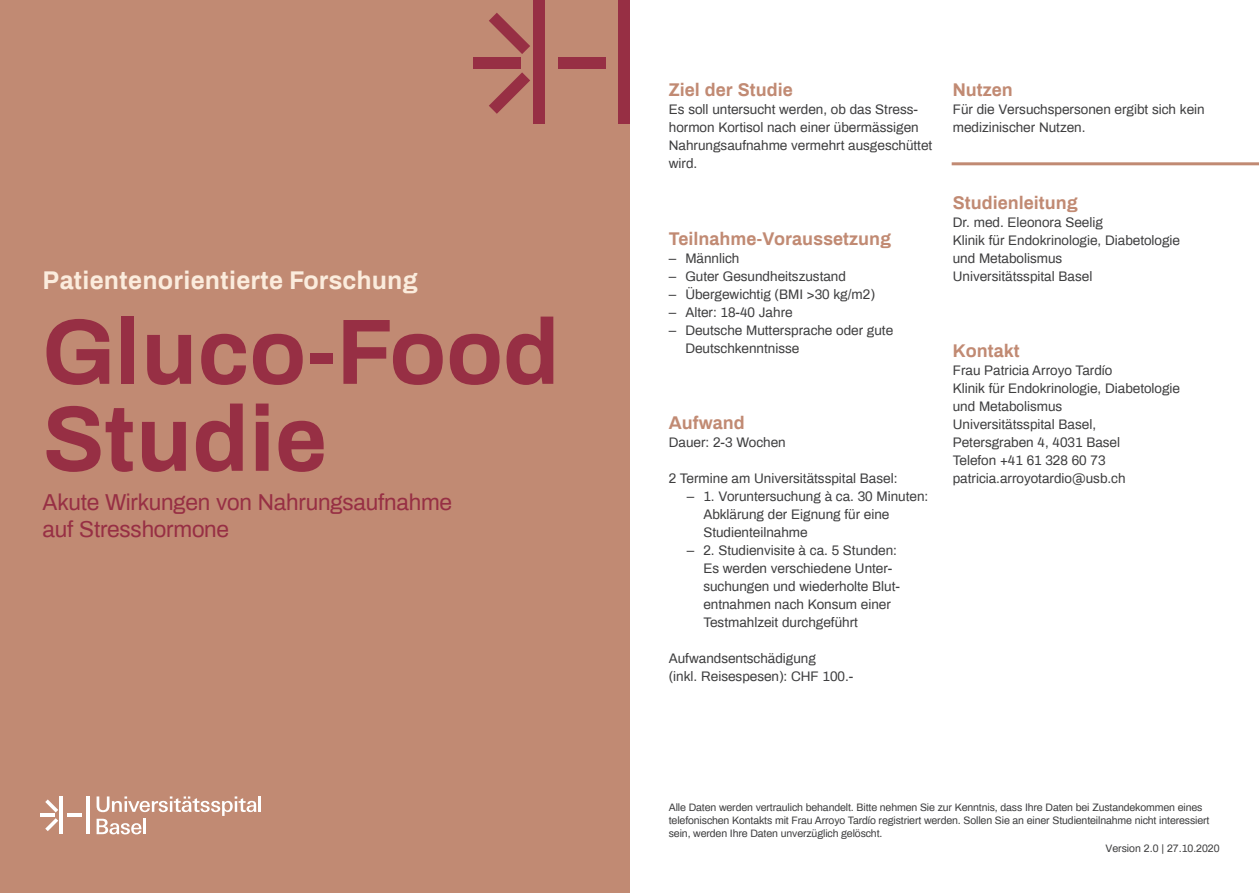
<style>
.page{position:relative;width:1259px;height:893px;background:#fff}
.page>*{position:absolute;margin:0;border:0;box-sizing:border-box;transform-origin:0 0}
.t1{font:700 93px/87px "Archivo";color:#972f44}
.t2{font:700 25.05px "Archivo";letter-spacing:.01em;color:#fbecdd}
.t3{font:22.5px/27px "Archivo";letter-spacing:-.01em;color:#972f44}
.t4{font:700 18px "Archivo";color:#c18a73}
.t5{font:13.5px/18px "Archivo";color:#3e3e3f}
.t6{font:10.5px/12.6px "Archivo";letter-spacing:-.01em;color:#3e3e3f}
</style>
<div class="page">
<div style="left:0;top:0;width:629px;height:893px;background:#c18a73"></div>
<div style="left:533px;top:0;width:12px;height:123px;background:#972f44"></div>
<div style="left:618px;top:0;width:11px;height:123px;background:#972f44"></div>
<div style="left:558px;top:58px;width:47px;height:11px;background:#972f44"></div>
<div style="left:473px;top:58px;width:48px;height:11px;background:#972f44"></div>
<svg style="left:489px;top:13px;width:41px;height:41px"></svg>
<svg style="left:489px;top:72px;width:41px;height:42px"></svg>
<hr style="left:59px;top:796px;width:4px;height:38px;background:#fff">
<hr style="left:86px;top:796px;width:3px;height:38px;background:#fff">
<hr style="left:67px;top:813px;width:15px;height:4px;background:#fff">
<hr style="left:40px;top:813px;width:15px;height:4px;background:#fff">
<svg style="left:45px;top:799px;width:13px;height:13px"></svg>
<svg style="left:45px;top:818px;width:13px;height:13px"></svg>
<svg style="left:97px;top:796px;width:164px;height:38px"></svg>
<hr style="left:143px;top:819px;width:3px;height:15px;background:#fff">
<hr style="left:951px;top:162px;width:308px;height:3px;background:#c18a73">
<h2 class="t2" style="left:43px;top:262px;width:376px">Patientenorientierte Forschung</h2>
<h1 class="t1" style="left:43px;top:305px;width:519px">Gluco-Food<br>Studie</h1>
<h3 class="t3" style="left:43px;top:488px;width:411px">Akute Wirkungen von Nahrungsaufnahme auf Stresshormone</h3>
<h3 class="t4" style="left:669px;top:77px;width:126px">Ziel der Studie</h3>
<p class="t5" style="left:669px;top:100px;width:265px">Es soll untersucht werden, ob das Stress&shy;hormon Kortisol nach einer übermässigen Nahrungsaufnahme vermehrt ausgeschüttet wird.</p>
<h3 class="t4" style="left:669px;top:225px;width:224px">Teilnahme-Voraussetzung</h3>
<p class="t5" style="left:669px;top:248px;width:72px">– Männlich</p>
<p class="t5" style="left:669px;top:266px;width:179px">– Guter Gesundheitszustand</p>
<p class="t5" style="left:669px;top:284px;width:207px">– Übergewichtig (BMI &gt;30 kg/m2)</p>
<p class="t5" style="left:669px;top:302px;width:125px">– Alter: 18-40 Jahre</p>
<p class="t5" style="left:685px;top:320px;width:209px;text-indent:-16px">– Deutsche Muttersprache oder gute<br>Deutschkenntnisse</p>
<h3 class="t4" style="left:669px;top:410px;width:77px">Aufwand</h3>
<p class="t5" style="left:669px;top:433px;width:118px">Dauer: 2-3 Wochen</p>
<p class="t5" style="left:669px;top:469px;width:230px">2 Termine am Universitätsspital Basel:</p>
<p class="t5" style="left:703px;top:487px;width:226px;text-indent:-16px">– 1. Voruntersuchung à ca. 30 Minuten:<br>Abklärung der Eignung für eine<br>Studienteilnahme</p>
<p class="t5" style="left:703px;top:541px;width:198px;text-indent:-16px">– 2. Studienvisite à ca. 5 Stunden:<br>Es werden verschiedene Unter&shy;suchungen und wiederholte Blut&shy;entnahmen nach Konsum einer<br>Testmahlzeit durchgeführt</p>
<p class="t5" style="left:669px;top:649px;width:186px">Aufwandsentschädigung<br>(inkl. Reisespesen): CHF 100.-</p>
<h3 class="t4" style="left:952px;top:77px;width:61px">Nutzen</h3>
<p class="t5" style="left:952px;top:100px;width:253px">Für die Versuchspersonen ergibt sich kein medizinischer Nutzen.</p>
<h3 class="t4" style="left:952px;top:189px;width:127px">Studienleitung</h3>
<p class="t5" style="left:952px;top:212px;width:229px">Dr. med. Eleonora Seelig<br>Klinik für Endokrinologie, Diabetologie und Metabolismus<br>Universitätsspital Basel</p>
<h3 class="t4" style="left:952px;top:338px;width:68px">Kontakt</h3>
<p class="t5" style="left:952px;top:361px;width:229px">Frau Patricia Arroyo Tardío<br>Klinik für Endokrinologie, Diabetologie und Metabolismus<br>Universitätsspital Basel,<br>Petersgraben 4, 4031 Basel<br>Telefon +41 61 328 60 73 patricia.arroyotardio@usb.ch</p>
<p class="t6" style="left:669px;top:801px;width:542px">Alle Daten werden vertraulich behandelt. Bitte nehmen Sie zur Kenntnis, dass Ihre Daten bei Zustandekommen eines telefonischen Kontakts mit Frau Arroyo Tardío registriert werden. Sollen Sie an einer Studienteilnahme nicht interessiert sein, werden Ihre Daten unverzüglich gelöscht.</p>
<p class="t6" style="left:1105px;top:842px;width:116px">Version 2.0 | 27.10.2020</p>
</div>
